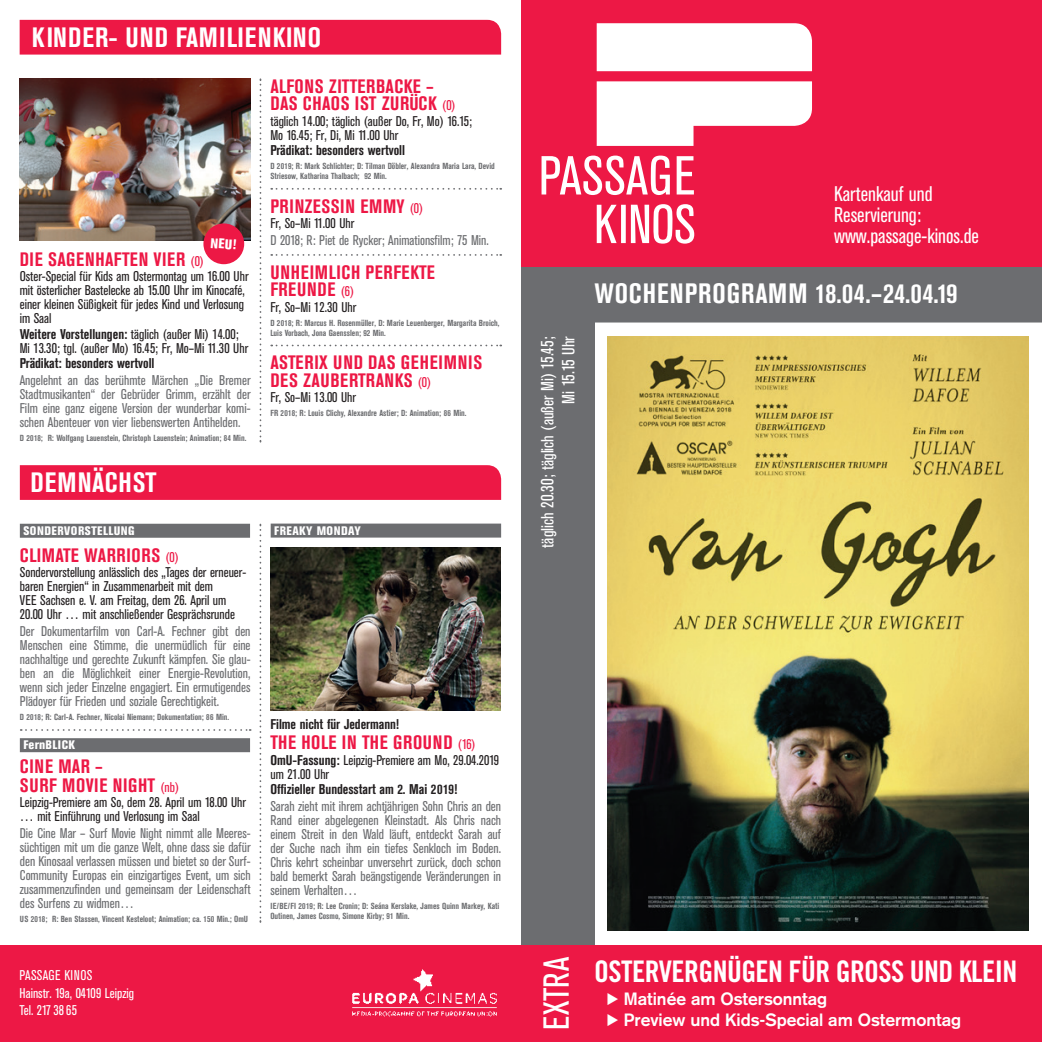
<style>
.page{position:relative;width:1042px;height:1042px;background:#fff}
.page>*{position:absolute;margin:0;border:0;box-sizing:border-box;transform-origin:0 0}
.t1{font:condensed 35.7px "Akzidenz Grotesk BE";letter-spacing:.01em;color:#fff}
.t2{font:29.75px "Trade Gothic Bold Cond Twenty";letter-spacing:-.02em;color:#fff}
.t3{font:700 condensed 27.82px "Akzidenz Grotesk BE";letter-spacing:.035em;color:#fff}
.t4{font:condensed 21px/21px "Akzidenz Grotesk BE";color:#fff}
.t5{font:700 condensed 19.25px/17.5px "Akzidenz Grotesk BE";letter-spacing:.035em;color:#ed1845}
.t6{font:700 17.5px/21px "Akzidenz Grotesk";color:#fff}
.t7{font:condensed 17.5px/21px "Akzidenz Grotesk BE";color:#fff;text-align:right}
.t8{font:condensed 14px/14px "Akzidenz Grotesk BE";color:#6c6d70;text-align:justify}
.t9{font:condensed 14px/14px "Akzidenz Grotesk BE";color:#231f20}
.t10{font:700 condensed 14px "Akzidenz Grotesk BE";letter-spacing:-.005em;color:#231f20}
.t11{font:condensed 14px/17.5px "Akzidenz Grotesk BE";color:#fff}
.t12{font:800 condensed 14px "Akzidenz Grotesk BE";color:#fff}
.t13{font:800 condensed 12.25px "Akzidenz Grotesk BE";letter-spacing:.04em;color:#fff}
.t14{font:800 condensed 12.25px "Akzidenz Grotesk BE";letter-spacing:.02em;color:#fff}
.t15{font:700 condensed 8.75px/10px "Akzidenz Grotesk BE";color:#6c6d70}
.s1{font-weight:400;font-size:14px}
.s2{font-weight:700}
.s3{font-size:18.2px}
</style>
<div class="page">
<div style="left:521px;top:301px;width:73px;height:652px;background:#6c6d70"></div>
<div style="left:521px;top:267px;width:521px;height:55px;background:#6c6d70"></div>
<div style="left:0;top:945px;width:1042px;height:97px;background:#ed1845"></div>
<div style="left:521px;top:0;width:521px;height:267px;background:#ed1845"></div>
<img style="left:352px;top:969px;width:145px;height:48px">
<svg style="left:541px;top:23px;width:271px;height:221px"></svg>
<img style="left:608px;top:336px;width:420px;height:595px">
<svg style="left:259px;top:524px;width:2px;height:398px"></svg>
<svg style="left:21px;top:729px;width:230px;height:2px"></svg>
<div style="left:20px;top:465px;width:481px;height:35px;background:#ed1845"></div>
<div style="left:18px;top:523px;width:234px;height:13px;background:#efefef"></div>
<div style="left:20px;top:524px;width:230px;height:14px;background:#6c6d70"></div>
<div style="left:20px;top:738px;width:230px;height:14px;background:#6c6d70"></div>
<div style="left:20px;top:20px;width:481px;height:35px;background:#ed1845"></div>
<svg style="left:260px;top:78px;width:1px;height:363px"></svg>
<svg style="left:271px;top:188px;width:230px;height:2px"></svg>
<svg style="left:271px;top:254px;width:230px;height:2px"></svg>
<svg style="left:271px;top:345px;width:230px;height:1px"></svg>
<div style="left:271px;top:523px;width:230px;height:14px;background:#6c6d70"></div>
<img style="left:20px;top:78px;width:230px;height:163px">
<img style="left:271px;top:548px;width:230px;height:162px">
<div style="left:203px;top:223px;width:41px;height:41px;background:#ed1845;border-radius:50%"></div>
<h3 class="t3" style="left:32px;top:22px;width:291px">KINDER- UND FAMILIENKINO</h3>
<p class="t12" style="left:211px;top:235px;width:28px;rotate:4deg">NEU!</p>
<h3 class="t5" style="left:20px;top:251px;width:186px">DIE SAGENHAFTEN VIER <span class="s1">(0)</span></h3>
<p class="t9" style="left:20px;top:270px;width:230px">Oster-Special für Kids am Ostermontag um 16.00 Uhr mit österlicher Bastelecke ab 15.00 Uhr im Kinocafé, einer kleinen Süßigkeit für jedes Kind und Verlosung im Saal</p>
<p class="t9" style="left:20px;top:327px;width:230px"><span class="s2">Weitere Vorstellungen:</span> täglich (außer Mi) 14.00;<br>Mi 13.30; tgl. (außer Mo) 16.45; Fr, Mo–Mi 11.30 Uhr</p>
<p class="t10" style="left:20px;top:355px;width:136px">Prädikat: besonders wertvoll</p>
<p class="t8" style="left:20px;top:374px;width:232px">Angelehnt an das berühmte Märchen „Die Bremer Stadtmusikanten“ der Gebrüder Grimm, erzählt der Film eine ganz eigene Version der wunderbar komi&shy;schen Abenteuer von vier liebenswerten Antihelden.</p>
<p class="t15" style="left:20px;top:433px;width:228px">D 2018; R: Wolfgang Lauenstein, Christoph Lauenstein; Animation; 84 Min.</p>
<h3 class="t3" style="left:30px;top:467px;width:128px">DEMNÄCHST</h3>
<p class="t13" style="left:23px;top:523px;width:113px">SONDERVORSTELLUNG</p>
<h3 class="t5" style="left:20px;top:546px;width:161px">CLIMATE WARRIORS <span class="s1">(0)</span></h3>
<p class="t9" style="left:20px;top:566px;width:228px">Sondervorstellung anlässlich des „Tages der erneuer&shy;baren Energien“ in Zusammenarbeit mit dem<br>VEE Sachsen e. V. am Freitag, dem 26. April um 20.00 Uhr … mit anschließender Gesprächsrunde</p>
<p class="t8" style="left:20px;top:625px;width:232px">Der Dokumentarfilm von Carl-A. Fechner gibt den Menschen eine Stimme, die unermüdlich für eine nachhaltige und gerechte Zukunft kämpfen. Sie glau&shy;ben an die Möglichkeit einer Energie-Revolution, wenn sich jeder Einzelne engagiert. Ein ermutigendes Plädoyer für Frieden und soziale Gerechtigkeit.</p>
<p class="t15" style="left:20px;top:712px;width:211px">D 2018; R: Carl-A. Fechner, Nicolai Niemann; Dokumentation; 86 Min.</p>
<h3 class="t5" style="left:20px;top:756px;width:161px;line-height:19.2px">CINE MAR –<br>SURF MOVIE NIGHT <span class="s1">(nb)</span></h3>
<p class="t9" style="left:20px;top:796px;width:228px">Leipzig-Premiere am So, dem 28. April um 18.00 Uhr … mit Einführung und Verlosung im Saal</p>
<p class="t8" style="left:20px;top:827px;width:232px">Die Cine Mar – Surf Movie Night nimmt alle Meeres&shy;süchtigen mit um die ganze Welt, ohne dass sie dafür den Kinosaal verlassen müssen und bietet so der Surf-Community Europas ein einzigartiges Event, um sich zusammenzufinden und gemeinsam der Leidenschaft des Surfens zu widmen…</p>
<p class="t15" style="left:20px;top:914px;width:230px">US 2018; R: Ben Stassen, Vincent Kesteloot; Animation; ca. 150 Min.; OmU</p>
<p class="t14" style="left:23px;top:738px;width:53px">FernBLICK</p>
<p class="t11" style="left:20px;top:967px;width:116px">PASSAGE KINOS<br>Hainstr. 19a, 04109 Leipzig<br>Tel. 217 38 65</p>
<h3 class="t5" style="left:270px;top:77px;width:187px">ALFONS ZITTERBACKE –<br>DAS CHAOS IST ZUR<span class="s3">Ü</span>CK <span class="s1">(0)</span></h3>
<p class="t9" style="left:270px;top:114px;width:203px">täglich 14.00; täglich (außer Do, Fr, Mo) 16.15;<br>Mo 16.45; Fr, Di, Mi 11.00 Uhr</p>
<p class="t10" style="left:270px;top:142px;width:136px">Prädikat: besonders wertvoll</p>
<p class="t15" style="left:270px;top:161px;width:226px">D 2019; R: Mark Schlichter; D: Tilman Döbler, Alexandra Maria Lara, Devid<br>Striesow, Katharina Thalbach; 92 Min.</p>
<h3 class="t5" style="left:270px;top:197px;width:154px">PRINZESSIN EMMY <span class="s1">(0)</span></h3>
<p class="t9" style="left:270px;top:217px;width:85px">Fr, So–Mi 11.00 Uhr</p>
<p class="t8" style="left:270px;top:234px;width:220px">D 2018; R: Piet de Rycker; Animationsfilm; 75 Min.</p>
<h3 class="t5" style="left:270px;top:264px;width:166px">UNHEIMLICH PERFEKTE<br>FREUNDE <span class="s1">(6)</span></h3>
<p class="t9" style="left:270px;top:300px;width:87px">Fr, So–Mi 12.30 Uhr</p>
<p class="t15" style="left:270px;top:318px;width:231px">D 2018; R: Marcus H. Rosenmüller, D: Marie Leuenberger, Margarita Broich,<br>Luis Vorbach, Jona Gaensslen; 92 Min.</p>
<h3 class="t5" style="left:270px;top:354px;width:213px">ASTERIX UND DAS GEHEIMNIS<br>DES ZAUBERTRANKS <span class="s1">(0)</span></h3>
<p class="t9" style="left:270px;top:391px;width:87px">Fr, So–Mi 13.00 Uhr</p>
<p class="t15" style="left:270px;top:408px;width:198px">FR 2018; R: Louis Clichy, Alexandre Astier; D: Animation; 86 Min.</p>
<p class="t13" style="left:274px;top:523px;width:88px">FREAKY MONDAY</p>
<p class="t10" style="left:270px;top:716px;width:130px">Filme nicht für Jedermann!</p>
<h3 class="t5" style="left:270px;top:734px;width:207px">THE HOLE IN THE GROUND <span class="s1">(16)</span></h3>
<p class="t9" style="left:270px;top:753px;width:230px"><span class="s2">OmU-Fassung:</span> Leipzig-Premiere am Mo, 29.04.2019 um 21.00 Uhr</p>
<p class="t10" style="left:270px;top:781px;width:188px">Offizieller Bundesstart am 2. Mai 2019!</p>
<p class="t8" style="left:270px;top:800px;width:232px">Sarah zieht mit ihrem achtjährigen Sohn Chris an den Rand einer abgelegenen Kleinstadt. Als Chris nach einem Streit in den Wald läuft, entdeckt Sarah auf der Suche nach ihm ein tiefes Senkloch im Boden.<br>Chris kehrt scheinbar unversehrt zurück, doch schon bald bemerkt Sarah beängstigende Veränderungen in seinem Verhalten…</p>
<p class="t15" style="left:270px;top:901px;width:230px">IE/BE/FI 2019; R: Lee Cronin; D: Seána Kerslake, James Quinn Markey, Kati<br>Outinen, James Cosmo, Simone Kirby; 91 Min.</p>
<p class="t7" style="left:537px;top:548px;width:213px;rotate:-90deg">täglich 20.30; täglich (außer Mi) 15.45;<br>Mi 15.15 Uhr</p>
<h3 class="t4" style="left:834px;top:184px;width:146px">Kartenkauf und<br>Reservierung: www.passage-kinos.de</h3>
<h3 class="t3" style="left:594px;top:278px;width:364px">WOCHENPROGRAMM 18.04.–24.04.19</h3>
<h1 class="t1" style="left:537px;top:1030px;width:75px;rotate:-90deg">EXTRA</h1>
<h2 class="t2" style="left:594px;top:953px;width:425px">OSTERVERGNÜGEN FÜR GROSS UND KLEIN</h2>
<p class="t6" style="left:624px;top:988px;width:339px">Matinée am Ostersonntag<br>Preview und Kids-Special am Ostermontag</p>
</div>
